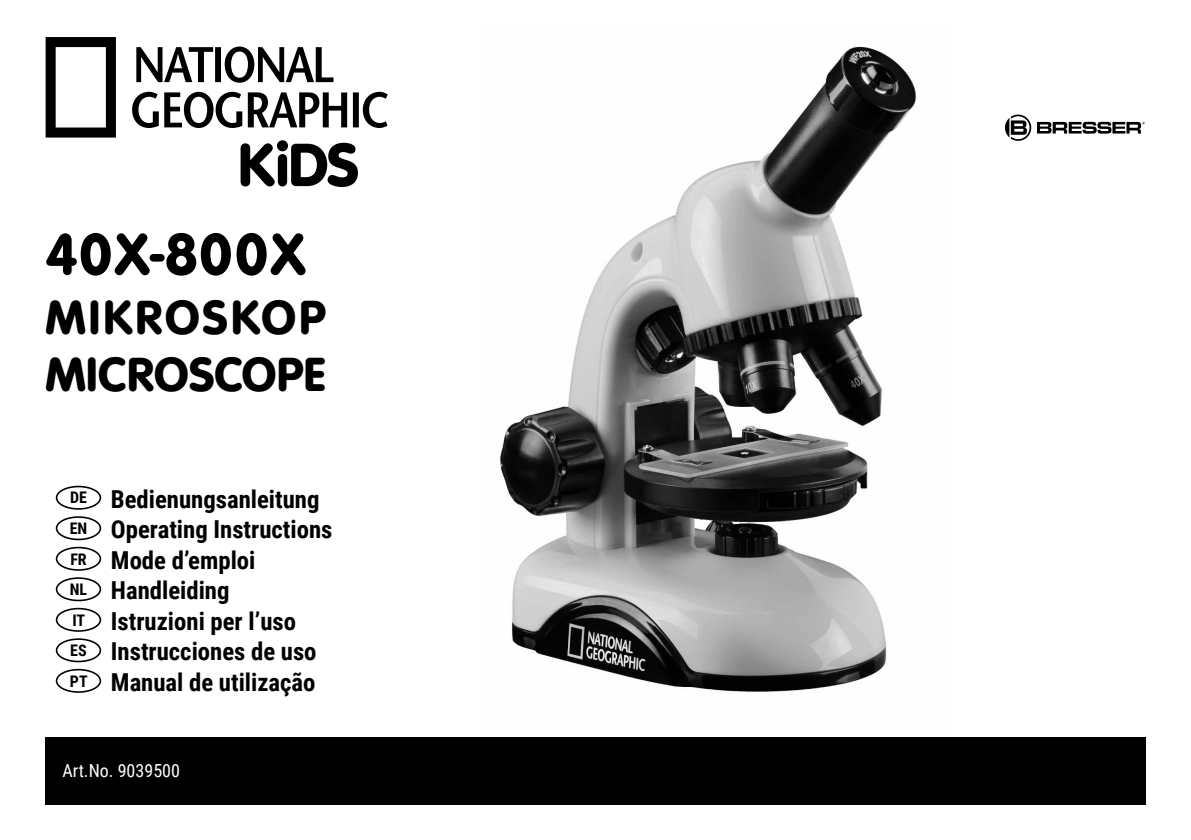
<style>
.page{position:relative;width:1191px;height:840px;background:#fff}
.page>*{position:absolute;margin:0;border:0;box-sizing:border-box;transform-origin:0 0}
.t1{font:60.8px "VAG Rundschrift D";color:#000}
.t2{font:49.8px/56.8px "VAG Rundschrift D";color:#000}
.t3{font:700 24.8px/30.4px "Roboto Condensed";color:#000}
.t4{font:18px "Roboto Condensed";color:#fff}
</style>
<div class="page">
<img style="left:500px;top:46px;width:416px;height:646px">
<div style="left:56px;top:485px;width:45px;height:24px;border:2px solid #000;border-radius:50%"></div>
<div style="left:56px;top:516px;width:45px;height:24px;border:2px solid #000;border-radius:50%"></div>
<div style="left:56px;top:546px;width:45px;height:24px;border:2px solid #000;border-radius:50%"></div>
<div style="left:56px;top:577px;width:45px;height:24px;border:2px solid #000;border-radius:50%"></div>
<div style="left:56px;top:607px;width:45px;height:24px;border:2px solid #000;border-radius:50%"></div>
<div style="left:56px;top:638px;width:45px;height:24px;border:2px solid #000;border-radius:50%"></div>
<div style="left:56px;top:668px;width:45px;height:24px;border:2px solid #000;border-radius:50%"></div>
<svg style="left:1037px;top:122px;width:107px;height:11px"></svg>
<svg style="left:1005px;top:114px;width:26px;height:27px"></svg>
<div style="left:45px;top:736px;width:1100px;height:67px;background:#000"></div>
<svg style="left:46px;top:37px;width:70px;height:100px"></svg>
<svg style="left:136px;top:46px;width:197px;height:37px"></svg>
<svg style="left:132px;top:92px;width:110px;height:36px"></svg>
<svg style="left:248px;top:92px;width:99px;height:35px"></svg>
<svg style="left:353px;top:92px;width:35px;height:36px"></svg>
<svg style="left:240px;top:140px;width:118px;height:47px"></svg>
<h1 class="t1" style="left:45px;top:218px;width:263px">40X-800X</h1>
<h2 class="t2" style="left:45px;top:289px;width:282px">MIKROSKOP<br>MICROSCOPE</h2>
<p class="t3" style="left:70px;top:482px;width:264px"><sup>DE</sup> Bedienungsanleitung<br><sup>EN</sup> Operating Instructions<br><sup>FR</sup> Mode d’emploi<br><sup>NL</sup> Handleiding<br><sup>IT</sup> Istruzioni per l’uso<br><sup>ES</sup> Instrucciones de uso<br><sup>PT</sup> Manual de utilização</p>
<p class="t4" style="left:62px;top:757px;width:119px">Art.No. 9039500</p>
</div>
